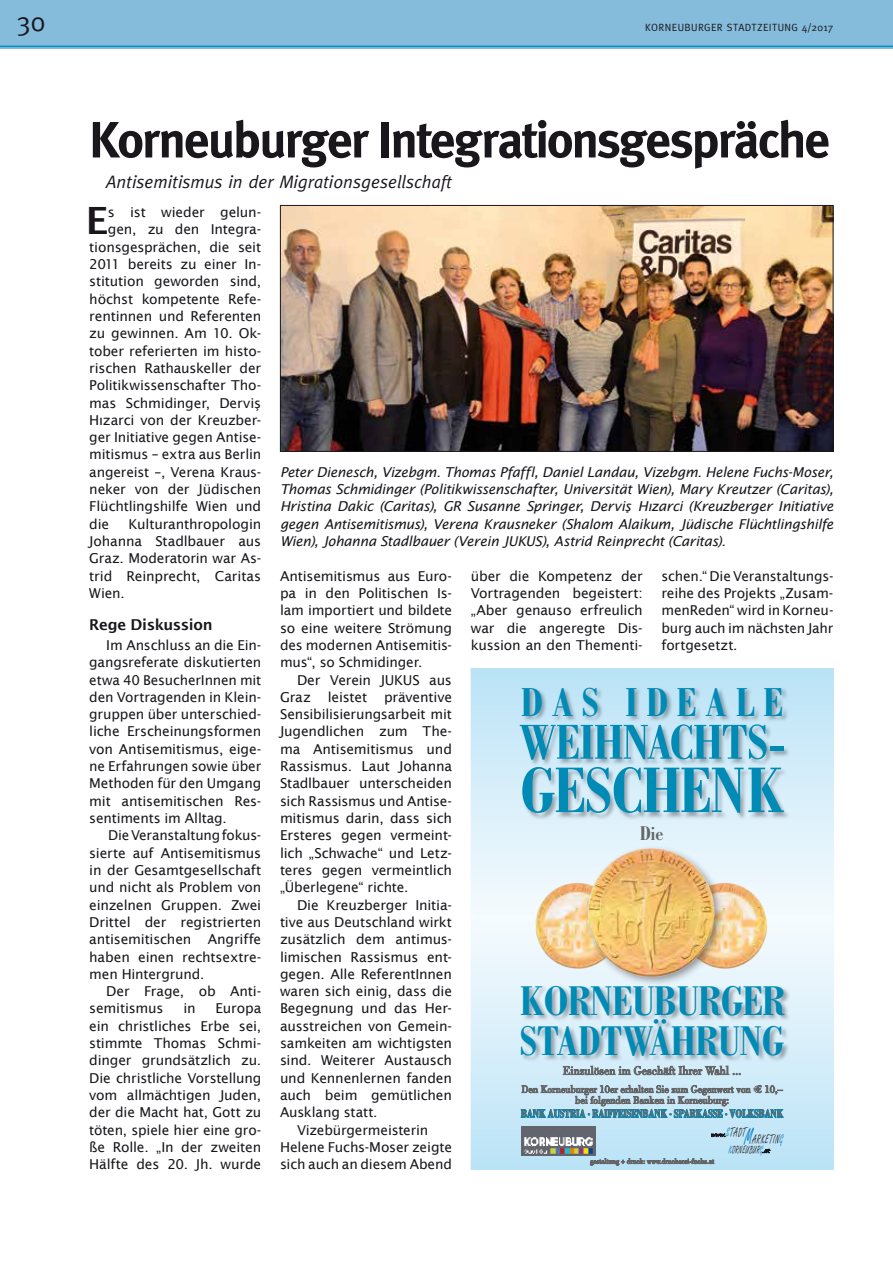
<style>
.page{position:relative;width:893px;height:1263px;background:#fff}
.page>*{position:absolute;margin:0;border:0;box-sizing:border-box;transform-origin:0 0}
.t1{font:700 condensed 68.55px "Bodoni";color:#008ab6}
.t2{font:700 condensed 52.2px "Bodoni";color:#008ab6}
.t3{font:700 51px "Meta";letter-spacing:-.035em;color:#1a171c}
.t4{font:700 condensed 44.25px/40px "Bodoni";color:#008ab6}
.t5{font:700 condensed 43.05px "Bodoni";letter-spacing:.21em;color:#008ab6}
.t6{font:600 37.65px "Lucida Sans";color:#1a171c}
.t7{font:27px "Meta";color:#1a171c}
.t8{font:700 condensed 21.3px "Bodoni";color:#646567}
.t9{font:italic 18px "Meta";color:#1a171c}
.t10{font:600 15px "Lucida Sans";letter-spacing:-.025em;color:#1a171c}
.t11{font:13.65px/17.2px "Lucida Sans";letter-spacing:-.01em;color:#1a171c;text-align:justify}
.t12{font:italic 13.65px/17.2px "Lucida Sans";letter-spacing:-.02em;color:#1a171c;text-align:justify}
.t13{font:13.65px "Freestyle Script Plain";letter-spacing:.09em;color:#1a171c;scale:.61 1}
.t14{font:700 condensed 12.15px "Bodoni";color:#646567}
.t15{font:11.55px "Freestyle Script Plain";letter-spacing:.06em;color:#1a171c;scale:.61 1}
.t16{font:10.5px "Meta";letter-spacing:.04em;color:#1a171c}
.s1{font-size:23.55px;color:#0076bd}
.s2{color:#0076bd}
.s3{font-family:"Bradley Hand ITC";font-style:italic;font-size:6.45px}
</style>
<div class="page">
<img style="left:282px;top:207px;width:549px;height:243px">
<div style="left:280px;top:205px;width:553px;height:247px;border:1px solid #1a171c"></div>
<svg style="left:471px;top:669px;width:362px;height:246px;background:#d8effa"></svg>
<svg style="left:471px;top:918px;width:362px;height:251px;background:#d2ecf8"></svg>
<div style="left:521px;top:986px;width:270px;height:77px;background:#1a171c;opacity:.35"></div>
<img style="left:725px;top:883px;width:43px;height:89px">
<img style="left:536px;top:883px;width:48px;height:89px">
<div style="left:584px;top:845px;width:141px;height:142px;background:#1a171c;opacity:.45"></div>
<img style="left:587px;top:848px;width:130px;height:134px">
<svg style="left:563px;top:1066px;width:177px;height:9px;background:#99a6ad"></svg>
<svg style="left:521px;top:1085px;width:262px;height:33px;background:#91bcce"></svg>
<svg style="left:590px;top:1158px;width:124px;height:7px"></svg>
<div style="left:520px;top:687px;width:271px;height:133px;background:#1a171c;opacity:.35"></div>
<svg style="left:711px;top:1132px;width:14px;height:5px"></svg>
<svg style="left:763px;top:1148px;width:7px;height:7px"></svg>
<img style="left:521px;top:1127px;width:74px;height:28px">
<div style="left:0;top:0;width:893px;height:49px;background:#85bbdb"></div>
<hr style="left:0;top:46px;width:893px;height:1px;background:#0092c4">
<h3 class="t7" style="left:16px;top:6px;width:30px">30</h3>
<p class="t16" style="left:645px;top:21px;width:190px">KORNEUBURGER STADTZEITUNG 4/2017</p>
<h3 class="t3" style="left:89px;top:110px;width:742px">Korneuburger Integrationsgespräche</h3>
<h3 class="t9" style="left:106px;top:171px;width:347px">Antisemitismus in der Migrationsgesellschaft</h3>
<h3 class="t6" style="left:86px;top:199px;width:24px">E</h3>
<p class="t11" style="left:108px;top:204px;width:155px">s ist wieder gelun-</p>
<p class="t11" style="left:108px;top:221px;width:155px">gen, zu den Integra-</p>
<p class="t11" style="left:89px;top:238px;width:173px">tionsgesprächen, die seit</p>
<p class="t11" style="left:89px;top:255px;width:174px">2011 bereits zu einer In-</p>
<p class="t11" style="left:89px;top:273px;width:173px">stitution geworden sind,</p>
<p class="t11" style="left:89px;top:290px;width:173px">höchst kompetente Refe-</p>
<p class="t11" style="left:89px;top:307px;width:174px">rentinnen und Referenten</p>
<p class="t11" style="left:89px;top:325px;width:174px">zu gewinnen. Am 10. Ok-</p>
<p class="t11" style="left:89px;top:342px;width:173px">tober referierten im histo-</p>
<p class="t11" style="left:89px;top:359px;width:173px">rischen Rathauskeller der</p>
<p class="t11" style="left:89px;top:377px;width:173px">Politikwissenschafter Tho-</p>
<p class="t11" style="left:89px;top:394px;width:173px">mas Schmidinger, Dervis¸</p>
<p class="t11" style="left:89px;top:411px;width:173px">Hızarci von der Kreuzber-</p>
<p class="t11" style="left:89px;top:429px;width:173px">ger Initiative gegen Antise-</p>
<p class="t11" style="left:89px;top:446px;width:173px">mitismus – extra aus Berlin</p>
<p class="t11" style="left:89px;top:463px;width:173px">angereist –, Verena Kraus-</p>
<p class="t11" style="left:89px;top:481px;width:173px">neker von der Jüdischen</p>
<p class="t11" style="left:89px;top:498px;width:173px">Flüchtlingshilfe Wien und</p>
<p class="t11" style="left:89px;top:515px;width:21px">die</p>
<p class="t12" style="left:280px;top:463px;width:555px">Peter Dienesch, Vizebgm. Thomas Pfaffl, Daniel Landau, Vizebgm. Helene Fuchs-Moser, Thomas Schmidinger (Politikwissenschafter, Universität Wien), Mary Kreutzer (Caritas), Hristina Dakic (Caritas), GR Susanne Springer, Dervis˛ Hızarci (Kreuzberger Initiative gegen Antisemitismus), Verena Krausneker (Shalom Alaikum, Jüdische Flüchtlingshilfe Wien), Johanna Stadlbauer (Verein JUKUS), Astrid Reinprecht (Caritas).</p>
<p class="t11" style="left:89px;top:515px;width:173px;text-indent:39px">Kulturanthropologin Johanna Stadlbauer aus Graz. Moderatorin war As&shy;trid Reinprecht, Caritas Wien.</p>
<p class="t10" style="left:89px;top:616px;width:125px">Rege Diskussion</p>
<p class="t11" style="left:89px;top:636px;width:174px;text-indent:17px">Im Anschluss an die Ein&shy;gangsreferate diskutierten etwa 40 BesucherInnen mit den Vortragenden in Klein&shy;gruppen über unterschied&shy;liche Erscheinungsformen von Antisemitismus, eige&shy;ne Erfahrungen sowie über Methoden für den Umgang mit antisemitischen Res&shy;sentiments im Alltag.</p>
<p class="t11" style="left:89px;top:827px;width:174px;text-indent:19px">Die Veranstaltung fokus&shy;sierte auf Antisemitismus in der Gesamtgesellschaft und nicht als Problem von einzelnen Gruppen. Zwei Drittel der registrierten antisemitischen Angriffe haben einen rechtsextre&shy;men Hintergrund.</p>
<p class="t11" style="left:89px;top:983px;width:173px;text-indent:17px">Der Frage, ob Anti&shy;semitismus</p>
<p class="t11" style="left:471px;top:567px;width:173px">über die Kompetenz der Vortragenden begeistert: „Aber genauso erfreulich war die angeregte Dis&shy;kussion an den Thementi-</p>
<p class="t11" style="left:661px;top:567px;width:173px">schen.“ Die Veranstaltungs&shy;reihe des Projekts „Zusam&shy;menReden“ wird in Korneu&shy;burg auch im nächsten Jahr fortgesetzt.</p>
<p class="t11" style="left:280px;top:567px;width:174px">Antisemitismus aus Euro&shy;pa in den Politischen Is&shy;lam importiert und bildete so eine weitere Strömung des modernen Antisemitis&shy;mus“, so Schmidinger.</p>
<p class="t11" style="left:280px;top:671px;width:174px;text-indent:17px">Der Verein JUKUS aus Graz leistet präventive Sensibilisierungsarbeit mit Jugendlichen zum The&shy;ma Antisemitismus und Rassismus. Laut Johanna Stadlbauer unterscheiden sich Rassismus und Antise&shy;mitismus darin, dass sich Ersteres gegen vermeint&shy;lich „Schwache“ und Letz&shy;teres gegen vermeintlich „Überlegene“ richte.</p>
<p class="t11" style="left:297px;top:896px;width:156px">Die Kreuzberger Initia-</p>
<p class="t11" style="left:280px;top:913px;width:173px">tive aus Deutschland wirkt</p>
<p class="t11" style="left:280px;top:931px;width:173px">zusätzlich dem antimus-</p>
<p class="t11" style="left:280px;top:948px;width:173px">limischen Rassismus ent-</p>
<p class="t11" style="left:280px;top:965px;width:174px">gegen. Alle ReferentInnen</p>
<p class="t11" style="left:280px;top:983px;width:173px">waren sich einig, dass die</p>
<p class="t11" style="left:280px;top:1000px;width:173px">Begegnung und das Her-</p>
<p class="t11" style="left:280px;top:1017px;width:173px">ausstreichen von Gemein-</p>
<p class="t11" style="left:280px;top:1034px;width:173px">samkeiten am wichtigsten</p>
<p class="t11" style="left:280px;top:1052px;width:173px">sind. Weiterer Austausch</p>
<p class="t11" style="left:280px;top:1069px;width:174px">und Kennenlernen fanden</p>
<p class="t11" style="left:280px;top:1086px;width:174px">auch beim gemütlichen</p>
<p class="t11" style="left:280px;top:1104px;width:99px">Ausklang statt.</p>
<p class="t11" style="left:297px;top:1121px;width:133px">Vizebürgermeisterin</p>
<p class="t11" style="left:280px;top:1138px;width:173px">Helene Fuchs-Moser zeigte</p>
<p class="t11" style="left:280px;top:1156px;width:174px">sich auch an diesem Abend</p>
<h3 class="t5" style="left:521px;top:678px;width:263px">DAS IDEALE</h3>
<h2 class="t2" style="left:519px;top:713px;width:268px">WEIHNACHTS-</h2>
<h1 class="t1" style="left:521px;top:752px;width:264px">GESCHENK</h1>
<h3 class="t8" style="left:640px;top:822px;width:25px">Die</h3>
<h3 class="t4" style="left:519px;top:982px;width:267px">KORNEUBURGER<br>STADTWÄHRUNG</h3>
<p class="t11" style="left:89px;top:1000px;width:174px;text-indent:126px">Europa ein christliches Erbe sei, stimmte Thomas Schmi&shy;dinger grundsätzlich zu.<br>Die christliche Vorstellung vom allmächtigen Juden, der die Macht hat, Gott zu töten, spiele hier eine gro&shy;ße Rolle. „In der zweiten Hälfte des 20. Jh. wurde</p>
<p class="t11" style="left:183px;top:1000px;width:14px">in</p>
<p class="t14" style="left:521px;top:1107px;width:264px">BANK AUSTRIA · RAIFFEISENBANK · SPARKASSE · VOLKSBANK</p>
<p class="t13" style="left:711px;top:1132px;width:120px"><sup>www.</sup><sup>S</sup>TADT<span class="s1">M</span>ARKETIN<span class="s2">G</span></p>
<p class="t15" style="left:729px;top:1143px;width:72px"><span class="s2">K</span>ORNEUBUR<span class="s2">G</span><span class="s3">.at</span></p>
</div>
